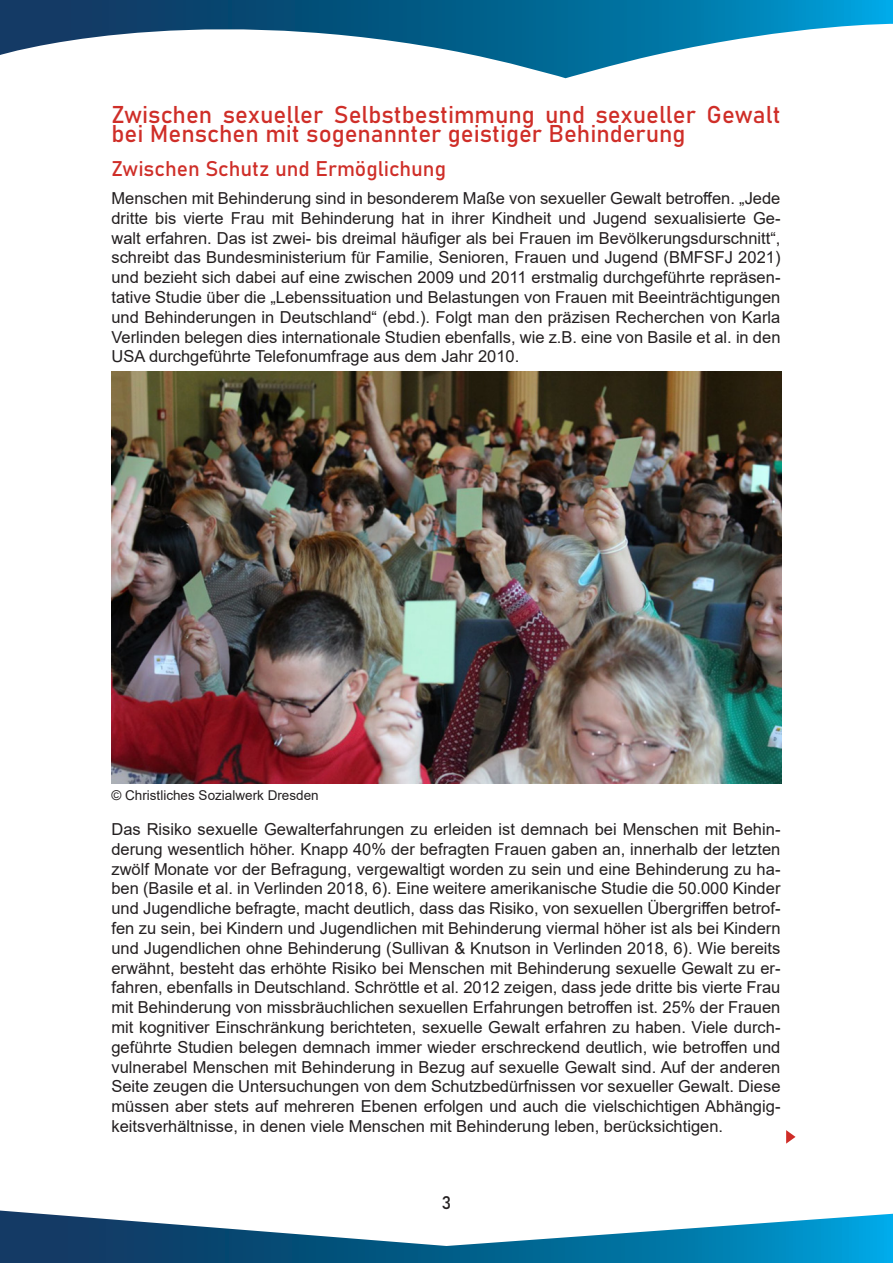
<style>
.page{position:relative;width:893px;height:1263px;background:#fff}
.page>*{position:absolute;margin:0;border:0;box-sizing:border-box;transform-origin:0 0}
.t1{font:24px/19.5px "Bahnschrift";color:#cf2e28}
.t2{font:21px "Bahnschrift";color:#cf2e28}
.t3{font:18px "Bahnschrift";color:#231f20}
.t4{font:16.5px/19.8px "Arial";color:#231f20;text-align:justify}
.t5{font:13.5px "Arial";color:#231f20}
</style>
<div class="page">
<svg style="left:0;top:0;width:893px;height:78px"></svg>
<svg style="left:0;top:1210px;width:893px;height:53px"></svg>
<img style="left:111px;top:371px;width:670px;height:413px">
<svg style="left:786px;top:1130px;width:9px;height:13px"></svg>
<p class="t1" style="left:111px;top:103px;width:671px">Zwischen sexueller Selbstbestimmung und sexueller Gewalt bei Menschen mit sogenannter geistiger Behinderung</p>
<p class="t2" style="left:111px;top:152px;width:336px">Zwischen Schutz und Ermöglichung</p>
<p class="t4" style="left:111px;top:188px;width:671px">Menschen mit Behinderung sind in besonderem Maße von sexueller Gewalt betroffen. „Jede dritte bis vierte Frau mit Behinderung hat in ihrer Kindheit und Jugend sexualisierte Ge&shy;walt erfahren. Das ist zwei- bis dreimal häufiger als bei Frauen im Bevölkerungsdurschnitt“, schreibt das Bundesministerium für Familie, Senioren, Frauen und Jugend (BMFSFJ 2021) und bezieht sich dabei auf eine zwischen 2009 und 2011 erstmalig durchgeführte repräsen&shy;tative Studie über die „Lebenssituation und Belastungen von Frauen mit Beeinträchtigungen und Behinderungen in Deutschland“ (ebd.). Folgt man den präzisen Recherchen von Karla Verlinden belegen dies internationale Studien ebenfalls, wie z.B. eine von Basile et al. in den USA durchgeführte Telefonumfrage aus dem Jahr 2010.</p>
<p class="t5" style="left:111px;top:786px;width:209px">© Christliches Sozialwerk Dresden</p>
<p class="t4" style="left:111px;top:819px;width:671px">Das Risiko sexuelle Gewalterfahrungen zu erleiden ist demnach bei Menschen mit Behin&shy;derung wesentlich höher. Knapp 40% der befragten Frauen gaben an, innerhalb der letzten zwölf Monate vor der Befragung, vergewaltigt worden zu sein und eine Behinderung zu ha&shy;ben (Basile et al. in Verlinden 2018, 6). Eine weitere amerikanische Studie die 50.000 Kinder und Jugendliche befragte, macht deutlich, dass das Risiko, von sexuellen Übergriffen betrof&shy;fen zu sein, bei Kindern und Jugendlichen mit Behinderung viermal höher ist als bei Kindern und Jugendlichen ohne Behinderung (Sullivan &amp; Knutson in Verlinden 2018, 6). Wie bereits erwähnt, besteht das erhöhte Risiko bei Menschen mit Behinderung sexuelle Gewalt zu er&shy;fahren, ebenfalls in Deutschland. Schröttle et al. 2012 zeigen, dass jede dritte bis vierte Frau mit Behinderung von missbräuchlichen sexuellen Erfahrungen betroffen ist. 25% der Frauen mit kognitiver Einschränkung berichteten, sexuelle Gewalt erfahren zu haben. Viele durch&shy;geführte Studien belegen demnach immer wieder erschreckend deutlich, wie betroffen und vulnerabel Menschen mit Behinderung in Bezug auf sexuelle Gewalt sind. Auf der anderen Seite zeugen die Untersuchungen von dem Schutzbedürfnissen vor sexueller Gewalt. Diese müssen aber stets auf mehreren Ebenen erfolgen und auch die vielschichtigen Abhängig&shy;keitsverhältnisse, in denen viele Menschen mit Behinderung leben, berücksichtigen.</p>
<p class="t3" style="left:442px;top:1189px;width:11px">3</p>
</div>
